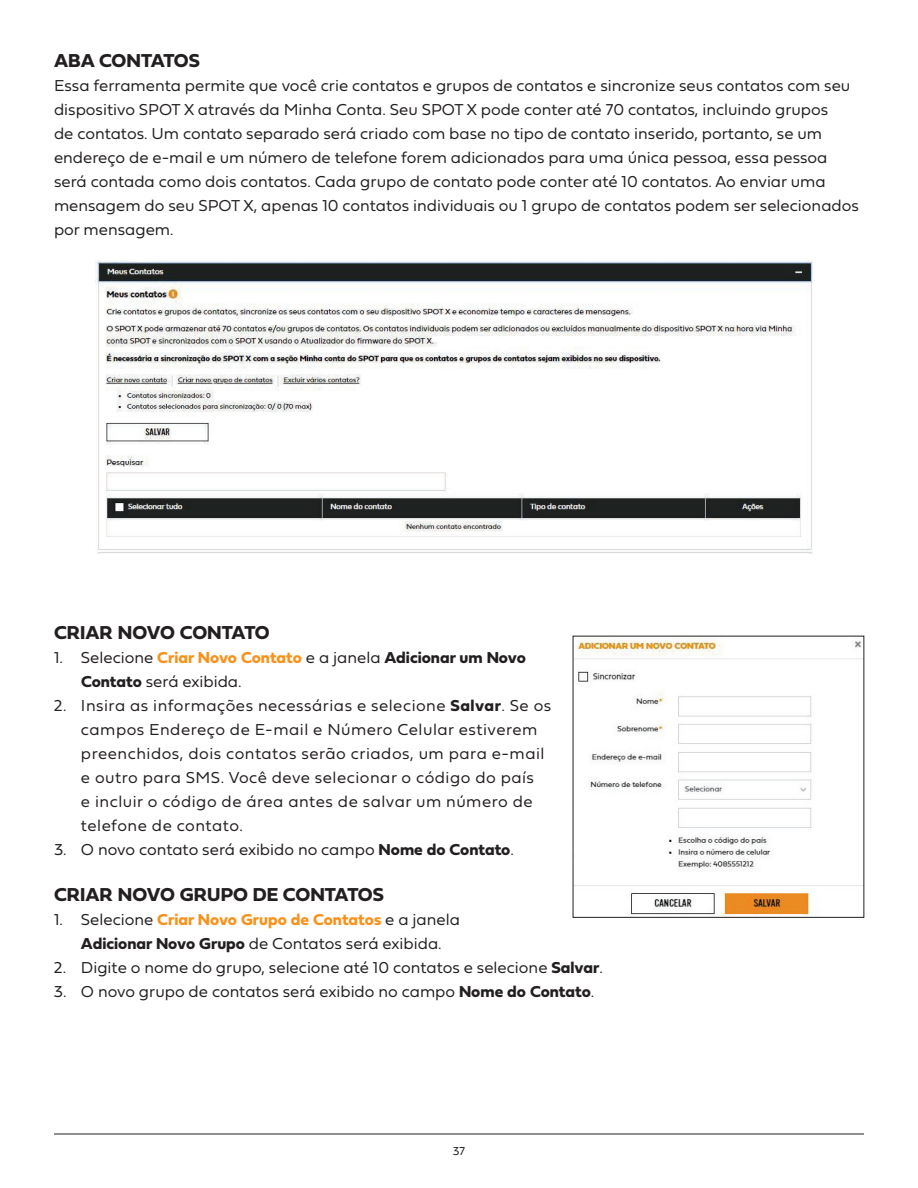
<style>
.page{position:relative;width:918px;height:1188px;background:#fff}
.page>*{position:absolute;margin:0;border:0;box-sizing:border-box;transform-origin:0 0}
.t1{font:19.5px "Fieldwork Geo Bold";color:#231f20}
.t2{font:16.5px/24px "Fieldwork Geo Light";color:#231f20}
.t3{font:16.5px/24px "Fieldwork Geo Light";letter-spacing:.03em;color:#231f20}
.t4{font:16.5px "Fieldwork Geo Bold";color:#f7931d}
.t5{font:12px "Fieldwork Geo Light";color:#231f20}
.s1{font-family:"Fieldwork Geo Bold";color:#f7931d}
.s2{font-family:"Fieldwork Geo Bold"}
.s3{font-family:"Fieldwork Geo Light";color:#231f20}
</style>
<div class="page">
<hr style="left:54px;top:1134px;width:810px;height:1px;background:#231f20">
<img style="left:95px;top:260px;width:718px;height:294px">
<img style="left:575px;top:638px;width:287px;height:277px">
<p class="t1" style="left:54px;top:46px;width:148px">ABA CONTATOS</p>
<p class="t2" style="left:54px;top:73px;width:806px">Essa ferramenta permite que você crie contatos e grupos de contatos e sincronize seus contatos com seu dispositivo SPOT X através da Minha Conta. Seu SPOT X pode conter até 70 contatos, incluindo grupos<br>de contatos. Um contato separado será criado com base no tipo de contato inserido, portanto, se um endereço de e-mail e um número de telefone forem adicionados para uma única pessoa, essa pessoa será contada como dois contatos. Cada grupo de contato pode conter até 10 contatos. Ao enviar uma mensagem do seu SPOT X, apenas 10 contatos individuais ou 1 grupo de contatos podem ser selecionados por mensagem.</p>
<p class="t1" style="left:54px;top:617px;width:217px">CRIAR NOVO CONTATO</p>
<p class="t2" style="left:81px;top:644px;width:446px;text-indent:-27px">1. Selecione <span class="s1">Criar Novo Contato</span> e a janela <span class="s2">Adicionar um Novo<br>Contato</span> será exibida.</p>
<p class="t3" style="left:81px;top:692px;width:472px;text-indent:-27px">2. Insira as informações necessárias e selecione <span class="s2">Salvar</span>. Se os campos Endereço de E-mail e Número Celular estiverem preenchidos, dois contatos serão criados, um para e-mail e outro para SMS. Você deve selecionar o código do país<br>e incluir o código de área antes de salvar um número de telefone de contato.</p>
<p class="t2" style="left:54px;top:836px;width:461px">3. O novo contato será exibido no campo <span class="s2">Nome do Contato</span>.</p>
<p class="t1" style="left:54px;top:880px;width:331px">CRIAR NOVO GRUPO DE CONTATOS</p>
<p class="t4" style="left:54px;top:907px;width:407px"><span class="s3">1. Selecione</span> Criar Novo Grupo de Contatos <span class="s3">e a janela</span></p>
<p class="t2" style="left:81px;top:931px;width:362px"><span class="s2">Adicionar Novo Grupo</span> de Contatos será exibida.</p>
<p class="t2" style="left:54px;top:955px;width:550px">2. Digite o nome do grupo, selecione até 10 contatos e selecione <span class="s2">Salvar</span>.</p>
<p class="t2" style="left:54px;top:979px;width:542px">3. O novo grupo de contatos será exibido no campo <span class="s2">Nome do Contato</span>.</p>
<p class="t5" style="left:453px;top:1142px;width:14px">37</p>
</div>
